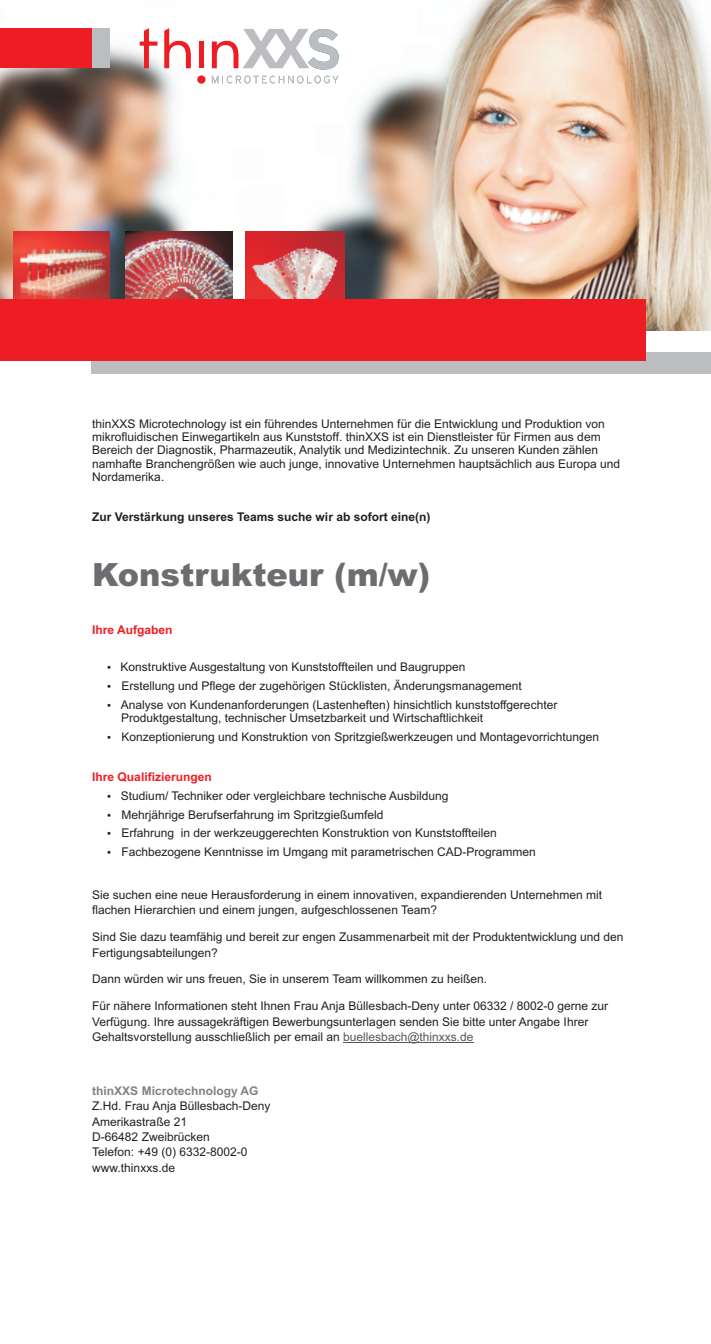
<style>
.page{position:relative;width:711px;height:1344px;background:#fff}
.page>*{position:absolute;margin:0;border:0;box-sizing:border-box;transform-origin:0 0}
.t1{font:900 32px "Arial";color:#6c6d70}
.t2{font:12px/15.6px "Arial";color:#231f20}
.t3{font:700 12px "Arial";color:#231f20}
.t4{font:700 12px "Arial";color:#ee1d23}
.t5{font:700 12px "Arial";color:#808285}
.s1{color:#57585a}
</style>
<div class="page">
<img style="left:0;top:0;width:710px;height:331px">
<svg style="left:140px;top:28px;width:17px;height:40px"></svg>
<svg style="left:164px;top:28px;width:27px;height:40px"></svg>
<div style="left:199px;top:42px;width:5px;height:26px;background:#ee1d23"></div>
<svg style="left:212px;top:29px;width:126px;height:41px"></svg>
<svg style="left:212px;top:76px;width:126px;height:8px"></svg>
<div style="left:197px;top:75px;width:8px;height:9px;background:#ee1d23;border-radius:50%"></div>
<div style="left:43px;top:29px;width:67px;height:39px;background:#bcbdc0"></div>
<div style="left:0;top:29px;width:92px;height:39px;background:#ee1d23"></div>
<img style="left:13px;top:231px;width:97px;height:69px">
<img style="left:125px;top:231px;width:107px;height:69px">
<img style="left:246px;top:231px;width:98px;height:69px">
<div style="left:92px;top:353px;width:618px;height:21px;background:#bcbdc0"></div>
<hr style="left:343px;top:1042px;width:130px;height:1px;background:#57585a">
<div style="left:0;top:300px;width:645px;height:61px;background:#ee1d23"></div>
<p class="t2" style="left:92px;top:418px;width:529px;line-height:13.6px">thinXXS Microtechnology ist ein führendes Unternehmen für die Entwicklung und Produktion von mikrofluidischen Einwegartikeln aus Kunststoff. thinXXS ist ein Dienstleister für Firmen aus dem Bereich der Diagnostik, Pharmazeutik, Analytik und Medizintechnik. Zu unseren Kunden zählen namhafte Branchengrößen wie auch junge, innovative Unternehmen hauptsächlich aus Europa und Nordamerika.</p>
<p class="t3" style="left:92px;top:513px;width:339px">Zur Verstärkung unseres Teams suche wir ab sofort eine(n)</p>
<h1 class="t1" style="left:92px;top:563px;width:339px">Konstrukteur (m/w)</h1>
<p class="t4" style="left:92px;top:625px;width:82px">Ihre Aufgaben</p>
<p class="t2" style="left:121px;top:659px;width:438px;line-height:18.8px">Konstruktive Ausgestaltung von Kunststoffteilen und Baugruppen<br>Erstellung und Pflege der zugehörigen Stücklisten, Änderungsmanagement<br>Analyse von Kundenanforderungen (Lastenheften) hinsichtlich kunststoffgerechter</p>
<p class="t2" style="left:121px;top:710px;width:479px;line-height:18.8px">Produktgestaltung, technischer Umsetzbarkeit und Wirtschaftlichkeit<br>Konzeptionierung und Konstruktion von Spritzgießwerkzeugen und Montagevorrichtungen</p>
<p class="t4" style="left:92px;top:772px;width:121px">Ihre Qualifizierungen</p>
<p class="t2" style="left:121px;top:787px;width:416px;line-height:18.8px">Studium/ Techniker oder vergleichbare technische Ausbildung<br>Mehrjährige Berufserfahrung im Spritzgießumfeld<br>Erfahrung in der werkzeuggerechten Konstruktion von Kunststoffteilen Fachbezogene Kenntnisse im Umgang mit parametrischen CAD-Programmen</p>
<p class="t2" style="left:92px;top:888px;width:511px">Sie suchen eine neue Herausforderung in einem innovativen, expandierenden Unternehmen mit flachen Hierarchien und einem jungen, aufgeschlossenen Team?</p>
<p class="t2" style="left:92px;top:930px;width:532px">Sind Sie dazu teamfähig und bereit zur engen Zusammenarbeit mit der Produktentwicklung und den<br>Fertigungsabteilungen?</p>
<p class="t2" style="left:92px;top:973px;width:396px">Dann würden wir uns freuen, Sie in unserem Team willkommen zu heißen.</p>
<p class="t2" style="left:92px;top:999px;width:517px">Für nähere Informationen steht Ihnen Frau Anja Büllesbach-Deny unter 06332 / 8002-0 gerne zur<br>Verfügung. Ihre aussagekräftigen Bewerbungsunterlagen senden Sie bitte unter Angabe Ihrer<br>Gehaltsvorstellung ausschließlich per email an <span class="s1">buellesbach@thinxxs.de</span></p>
<p class="t5" style="left:92px;top:1086px;width:168px">thinXXS Microtechnology AG</p>
<p class="t2" style="left:92px;top:1099px;width:180px">Z.Hd. Frau Anja Büllesbach-Deny<br>Amerikastraße 21<br>D-66482 Zweibrücken<br>Telefon: +49 (0) 6332-8002-0 www.thinxxs.de</p>
</div>
